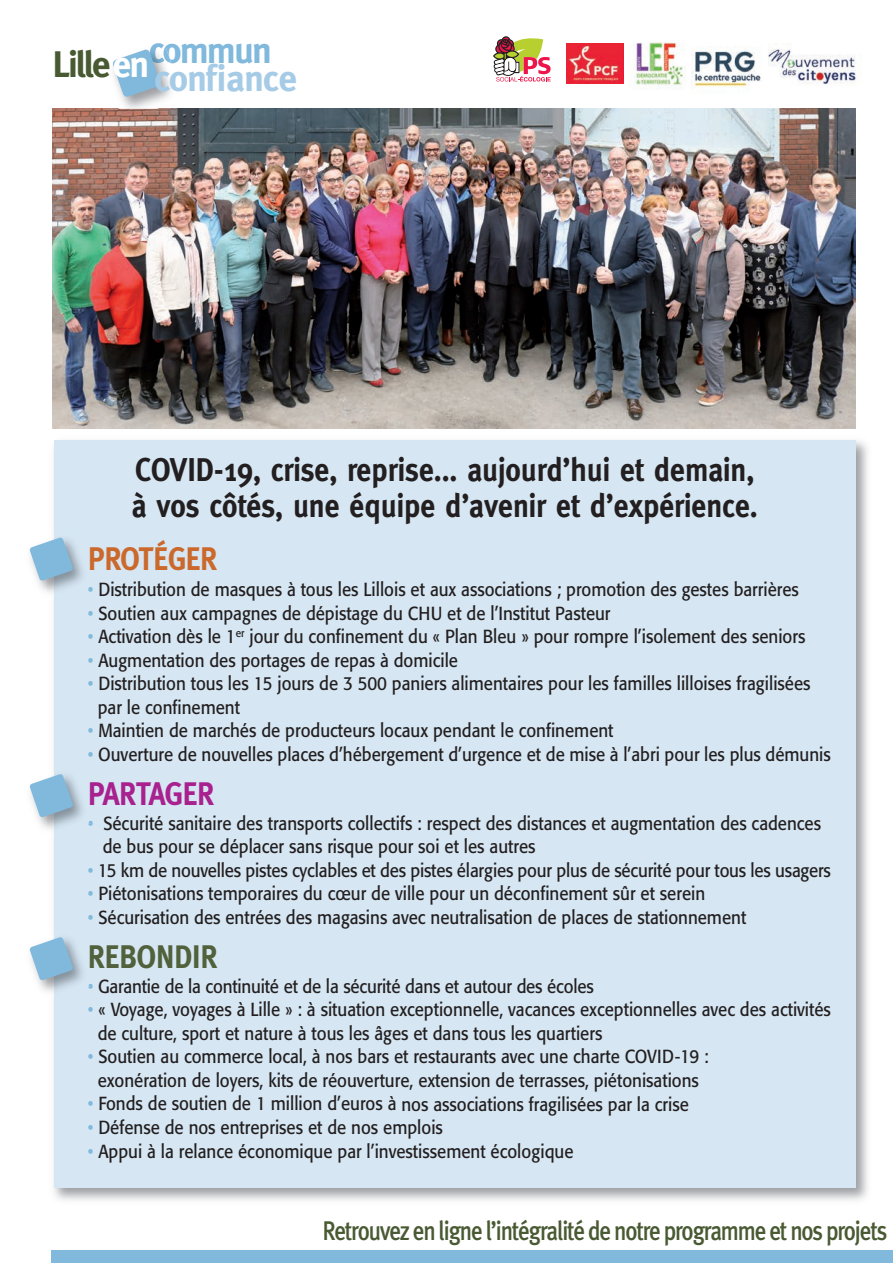
<style>
.page{position:relative;width:893px;height:1263px;background:#fff}
.page>*{position:absolute;margin:0;border:0;box-sizing:border-box;transform-origin:0 0}
.t1{font:700 36.9px "Meta Plus";letter-spacing:-.03em;color:#a5cbe6}
.t2{font:700 36.9px "Meta";letter-spacing:-.05em;color:#81b9dd}
.t3{font:700 33px/36px "Meta";color:#231f20;scale:.9 1}
.t4{font:700 32.7px "Meta";color:#cb692c;scale:.9 1}
.t5{font:700 32.7px "Meta";letter-spacing:-.005em;color:#a8218e;scale:.9 1}
.t6{font:700 32.7px "Meta";color:#51613c;scale:.9 1}
.t7{font:500 27px "Meta Plus";letter-spacing:-.05em;color:#495a33;scale:.85 1}
.t8{font:18.75px/23.5px "Formata";color:#231f20;scale:.9 1}
.s1{color:#81b9dd}
</style>
<div class="page">
<div style="left:51px;top:1250px;width:842px;height:13px;background:#81b9dd"></div>
<img style="left:53px;top:440px;width:815px;height:761px">
<div style="left:54px;top:441px;width:801px;height:747px;background:#d6e7f3"></div>
<img style="left:47px;top:534px;width:7px;height:68px">
<img style="left:54px;top:545px;width:29px;height:46px">
<svg style="left:29px;top:537px;width:44px;height:44px"></svg>
<img style="left:52px;top:109px;width:803px;height:319px">
<img style="left:37px;top:817px;width:10px;height:11px">
<img style="left:47px;top:771px;width:7px;height:67px">
<img style="left:54px;top:781px;width:35px;height:47px">
<svg style="left:29px;top:774px;width:44px;height:43px"></svg>
<img style="left:37px;top:980px;width:10px;height:11px">
<img style="left:47px;top:934px;width:7px;height:67px">
<img style="left:54px;top:944px;width:29px;height:47px">
<svg style="left:88px;top:984px;width:5px;height:3px"></svg>
<svg style="left:29px;top:937px;width:44px;height:43px"></svg>
<svg style="left:493px;top:36px;width:58px;height:46px"></svg>
<img style="left:692px;top:50px;width:70px;height:38px">
<img style="left:566px;top:44px;width:57px;height:39px">
<img style="left:634px;top:42px;width:52px;height:47px">
<img style="left:768px;top:43px;width:88px;height:42px">
<img style="left:102px;top:63px;width:82px;height:46px">
<img style="left:119px;top:109px;width:38px;height:12px">
<img style="left:150px;top:43px;width:21px;height:20px">
<svg style="left:112px;top:49px;width:48px;height:48px"></svg>
<h1 class="t2" style="left:148px;top:28px;width:125px">commun</h1>
<h1 class="t1" style="left:53px;top:57px;width:246px"><sup>Lille</sup><sup>en</sup> confiance</h1>
<h2 class="t3" style="left:132px;top:451px;width:697px">COVID-19, crise, reprise... aujourd’hui et demain, à vos côtés, une équipe d’avenir et d’expérience.</h2>
<h3 class="t4" style="left:88px;top:540px;width:145px">PROTÉGER</h3>
<p class="t8" style="left:88px;top:579px;width:791px"><span class="s1">•</span> Distribution de masques à tous les Lillois et aux associations ; promotion des gestes barrières</p>
<p class="t8" style="left:88px;top:603px;width:582px"><span class="s1">•</span> Soutien aux campagnes de dépistage du CHU et de l’Institut Pasteur</p>
<p class="t8" style="left:88px;top:626px;width:799px"><span class="s1">•</span> Activation dès le 1<sup>er</sup> jour du confinement du « Plan Bleu » pour rompre l’isolement des seniors</p>
<p class="t8" style="left:88px;top:650px;width:413px"><span class="s1">•</span> Augmentation des portages de repas à domicile</p>
<p class="t8" style="left:98px;top:673px;width:794px;text-indent:-10px"><span class="s1">•</span> Distribution tous les 15 jours de 3 500 paniers alimentaires pour les familles lilloises fragilisées par le confinement</p>
<p class="t8" style="left:88px;top:720px;width:586px"><span class="s1">•</span> Maintien de marchés de producteurs locaux pendant le confinement</p>
<p class="t8" style="left:88px;top:744px;width:827px"><span class="s1">•</span> Ouverture de nouvelles places d’hébergement d’urgence et de mise à l’abri pour les plus démunis</p>
<h3 class="t5" style="left:88px;top:775px;width:142px">PARTAGER</h3>
<p class="t8" style="left:103px;top:813px;width:800px;text-indent:-15px"><span class="s1">•</span> Sécurité sanitaire des transports collectifs : respect des distances et augmentation des cadences de bus pour se déplacer sans risque pour soi et les autres</p>
<p class="t8" style="left:88px;top:860px;width:827px"><span class="s1">•</span> 15 km de nouvelles pistes cyclables et des pistes élargies pour plus de sécurité pour tous les usagers</p>
<p class="t8" style="left:88px;top:883px;width:687px"><span class="s1">•</span> Piétonisations temporaires du cœur de ville pour un déconfinement sûr et serein</p>
<p class="t8" style="left:88px;top:907px;width:733px"><span class="s1">•</span> Sécurisation des entrées des magasins avec neutralisation de places de stationnement</p>
<h3 class="t6" style="left:88px;top:938px;width:145px">REBONDIR</h3>
<p class="t8" style="left:88px;top:976px;width:564px"><span class="s1">•</span> Garantie de la continuité et de la sécurité dans et autour des écoles</p>
<p class="t8" style="left:98px;top:999px;width:816px;text-indent:-10px"><span class="s1">•</span> « Voyage, voyages à Lille » : à situation exceptionnelle, vacances exceptionnelles avec des activités de culture, sport et nature à tous les âges et dans tous les quartiers</p>
<p class="t8" style="left:88px;top:1046px;width:691px;text-align:center"><span class="s1">•</span> Soutien au commerce local, à nos bars et restaurants avec une charte COVID-19 : exonération de loyers, kits de réouverture, extension de terrasses, piétonisations</p>
<p class="t8" style="left:88px;top:1094px;width:669px"><span class="s1">•</span> Fonds de soutien de 1 million d’euros à nos associations fragilisées par la crise</p>
<p class="t8" style="left:88px;top:1117px;width:396px"><span class="s1">•</span> Défense de nos entreprises et de nos emplois</p>
<p class="t8" style="left:88px;top:1141px;width:541px"><span class="s1">•</span> Appui à la relance économique par l’investissement écologique</p>
<h3 class="t7" style="left:322px;top:1214px;width:666px">Retrouvez en ligne l’intégralité de notre programme et nos projets</h3>
</div>
